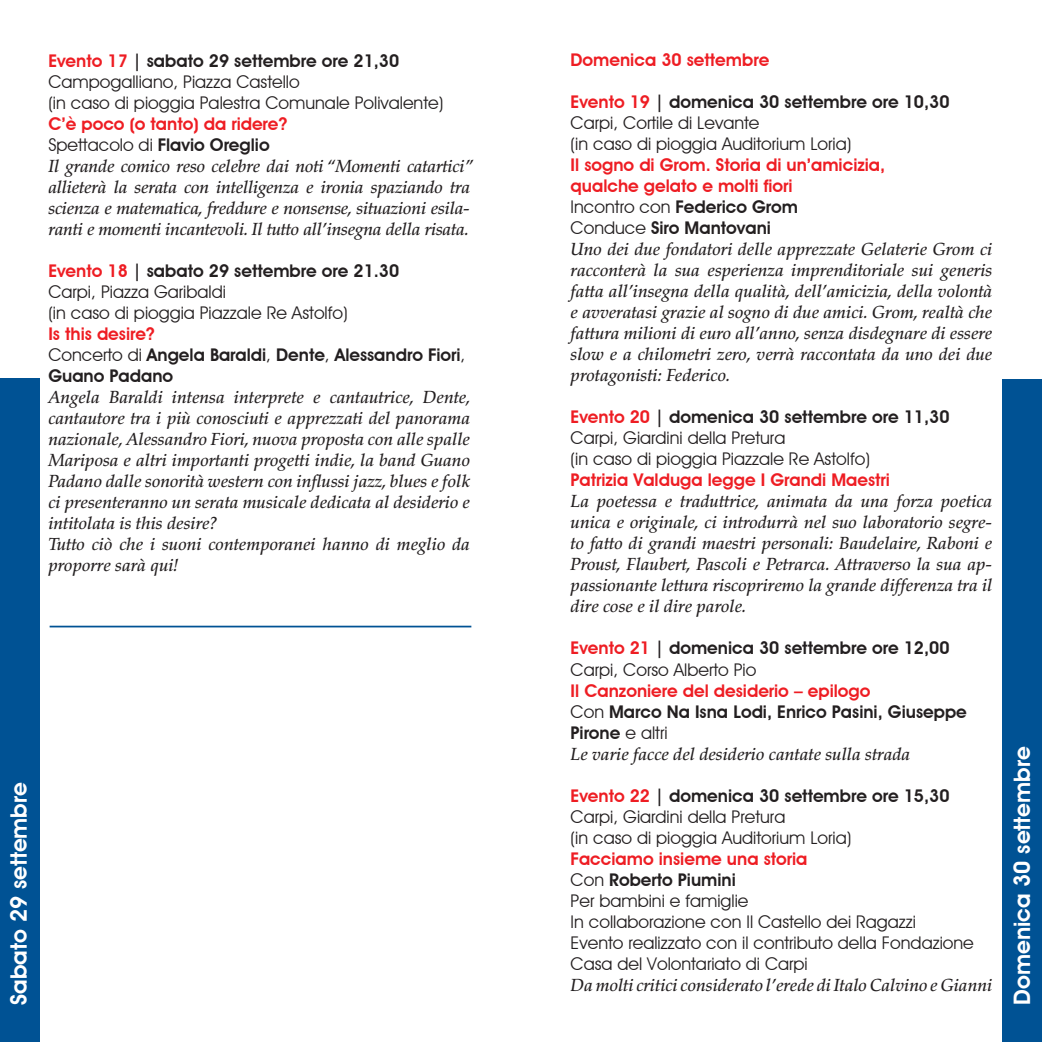
<style>
.page{position:relative;width:1042px;height:1042px;background:#fff}
.page>*{position:absolute;margin:0;border:0;box-sizing:border-box;transform-origin:0 0}
.Testo_normale{font:600 22.75px "Avant Garde IT Cby BT";color:#fff}
.Testo_normale-2{font:italic 500 17.5px/21px "Palatino LT Std";color:#231f20;text-align:justify}
.Testo_normale-3{font:17.5px/21px "Avant Garde IT Cby BT";color:#231f20}
.Testo_normale-4{font:600 17.5px/21px "Avant Garde IT Cby BT";color:#231f20}
.Testo_normale-5{font:600 17.5px "Avant Garde IT Cby BT";color:#ee1d23}
.s1{color:#ee1d23}
.s2{font-weight:400}
</style>
<div class="page">
<div style="left:0;top:378px;width:39px;height:664px;background:#005294"></div>
<div style="left:1002px;top:379px;width:40px;height:663px;background:#005294"></div>
<hr style="left:50px;top:626px;width:421px;height:1px;background:#005294">
<p class="Testo_normale-4" style="left:48px;top:50px;width:352px"><span class="s1">Evento 17</span> | sabato 29 settembre ore 21,30</p>
<p class="Testo_normale-3" style="left:48px;top:71px;width:253px">Campogalliano, Piazza Castello</p>
<p class="Testo_normale-3" style="left:48px;top:92px;width:396px">(in caso di pioggia Palestra Comunale Polivalente)</p>
<p class="Testo_normale-5" style="left:48px;top:113px;width:240px">C’è poco (o tanto) da ridere?</p>
<p class="Testo_normale-4" style="left:48px;top:134px;width:223px"><span class="s2">Spettacolo di</span> Flavio Oreglio</p>
<p class="Testo_normale-2" style="left:48px;top:156px;width:426px;text-align:left">Il grande comico reso celebre dai noti “Momenti catartici” allieterà la serata con intelligenza e ironia spaziando tra scienza e matematica, freddure e nonsense, situazioni esila&shy;ranti e momenti incantevoli. Il tutto all’insegna della risata.</p>
<p class="Testo_normale-4" style="left:48px;top:260px;width:352px"><span class="s1">Evento 18</span> | sabato 29 settembre ore 21.30</p>
<p class="Testo_normale-3" style="left:48px;top:281px;width:179px">Carpi, Piazza Garibaldi</p>
<p class="Testo_normale-3" style="left:48px;top:302px;width:301px">(in caso di pioggia Piazzale Re Astolfo)</p>
<p class="Testo_normale-5" style="left:48px;top:323px;width:108px">Is this desire?</p>
<p class="Testo_normale-4" style="left:48px;top:344px;width:419px"><span class="s2">Concerto di</span> Angela Baraldi<span class="s2">,</span> Dente<span class="s2">,</span> Alessandro Fiori<span class="s2">,<br></span>Guano Padano</p>
<p class="Testo_normale-2" style="left:48px;top:387px;width:424px">Angela Baraldi intensa interprete e cantautrice, Dente, cantautore tra i più conosciuti e apprezzati del panorama nazionale, Alessandro Fiori, nuova proposta con alle spalle Mariposa e altri importanti progetti indie, la band Guano Padano dalle sonorità western con influssi jazz, blues e folk ci presenteranno un serata musicale dedicata al desiderio e intitolata is this desire?</p>
<p class="Testo_normale-2" style="left:48px;top:534px;width:423px">Tutto ciò che i suoni contemporanei hanno di meglio da proporre sarà qui!</p>
<p class="Testo_normale" style="left:5px;top:1005px;width:224px;rotate:-90deg">Sabato 29 settembre</p>
<p class="Testo_normale-5" style="left:570px;top:50px;width:200px">Domenica 30 settembre</p>
<p class="Testo_normale-4" style="left:570px;top:92px;width:380px"><span class="s1">Evento 19</span> | domenica 30 settembre ore 10,30</p>
<p class="Testo_normale-3" style="left:570px;top:112px;width:190px">Carpi, Cortile di Levante</p>
<p class="Testo_normale-3" style="left:570px;top:133px;width:282px">(in caso di pioggia Auditorium Loria)</p>
<p class="Testo_normale-5" style="left:570px;top:155px;width:316px">Il sogno di Grom. Storia di un’amicizia,</p>
<p class="Testo_normale-5" style="left:570px;top:176px;width:223px">qualche gelato e molti fiori</p>
<p class="Testo_normale-4" style="left:570px;top:197px;width:229px"><span class="s2">Incontro con</span> Federico Grom</p>
<p class="Testo_normale-4" style="left:570px;top:218px;width:202px"><span class="s2">Conduce</span> Siro Mantovani</p>
<p class="Testo_normale-2" style="left:570px;top:239px;width:423px">Uno dei due fondatori delle apprezzate Gelaterie Grom ci racconterà la sua esperienza imprenditoriale sui generis fatta all’insegna della qualità, dell’amicizia, della volontà e avveratasi grazie al sogno di due amici. Grom, realtà che fattura milioni di euro all’anno, senza disdegnare di essere slow e a chilometri zero, verrà raccontata da uno dei due protagonisti: Federico.</p>
<p class="Testo_normale-4" style="left:570px;top:407px;width:380px"><span class="s1">Evento 20</span> | domenica 30 settembre ore 11,30</p>
<p class="Testo_normale-3" style="left:570px;top:427px;width:216px">Carpi, Giardini della Pretura</p>
<p class="Testo_normale-3" style="left:570px;top:448px;width:301px">(in caso di pioggia Piazzale Re Astolfo)</p>
<p class="Testo_normale-5" style="left:570px;top:470px;width:321px">Patrizia Valduga legge I Grandi Maestri</p>
<p class="Testo_normale-2" style="left:570px;top:491px;width:423px">La poetessa e traduttrice, animata da una forza poetica unica e originale, ci introdurrà nel suo laboratorio segre&shy;to fatto di grandi maestri personali: Baudelaire, Raboni e Proust, Flaubert, Pascoli e Petrarca. Attraverso la sua ap&shy;passionante lettura riscopriremo la grande differenza tra il dire cose e il dire parole.</p>
<p class="Testo_normale-4" style="left:570px;top:638px;width:380px"><span class="s1">Evento 21</span> | domenica 30 settembre ore 12,00</p>
<p class="Testo_normale-3" style="left:570px;top:658px;width:187px">Carpi, Corso Alberto Pio</p>
<p class="Testo_normale-5" style="left:570px;top:680px;width:301px">Il Canzoniere del desiderio – epilogo</p>
<p class="Testo_normale-4" style="left:570px;top:701px;width:398px"><span class="s2">Con</span> Marco Na Isna Lodi, Enrico Pasini, Giuseppe<br>Pirone <span class="s2">e altri</span></p>
<p class="Testo_normale-2" style="left:570px;top:743px;width:341px">Le varie facce del desiderio cantate sulla strada</p>
<p class="Testo_normale-4" style="left:570px;top:785px;width:380px"><span class="s1">Evento 22</span> | domenica 30 settembre ore 15,30</p>
<p class="Testo_normale-3" style="left:570px;top:805px;width:216px">Carpi, Giardini della Pretura</p>
<p class="Testo_normale-3" style="left:570px;top:826px;width:282px">(in caso di pioggia Auditorium Loria)</p>
<p class="Testo_normale-5" style="left:570px;top:848px;width:238px">Facciamo insieme una storia</p>
<p class="Testo_normale-4" style="left:570px;top:869px;width:167px"><span class="s2">Con</span> Roberto Piumini</p>
<p class="Testo_normale-3" style="left:570px;top:889px;width:179px">Per bambini e famiglie</p>
<p class="Testo_normale-3" style="left:570px;top:910px;width:347px">In collaborazione con Il Castello dei Ragazzi</p>
<p class="Testo_normale-3" style="left:570px;top:931px;width:405px">Evento realizzato con il contributo della Fondazione<br>Casa del Volontariato di Carpi</p>
<p class="Testo_normale-2" style="left:570px;top:974px;width:423px">Da molti critici considerato l’erede di Italo Calvino e Gianni</p>
<p class="Testo_normale" style="left:1008px;top:1005px;width:260px;rotate:-90deg">Domenica 30 settembre</p>
</div>
